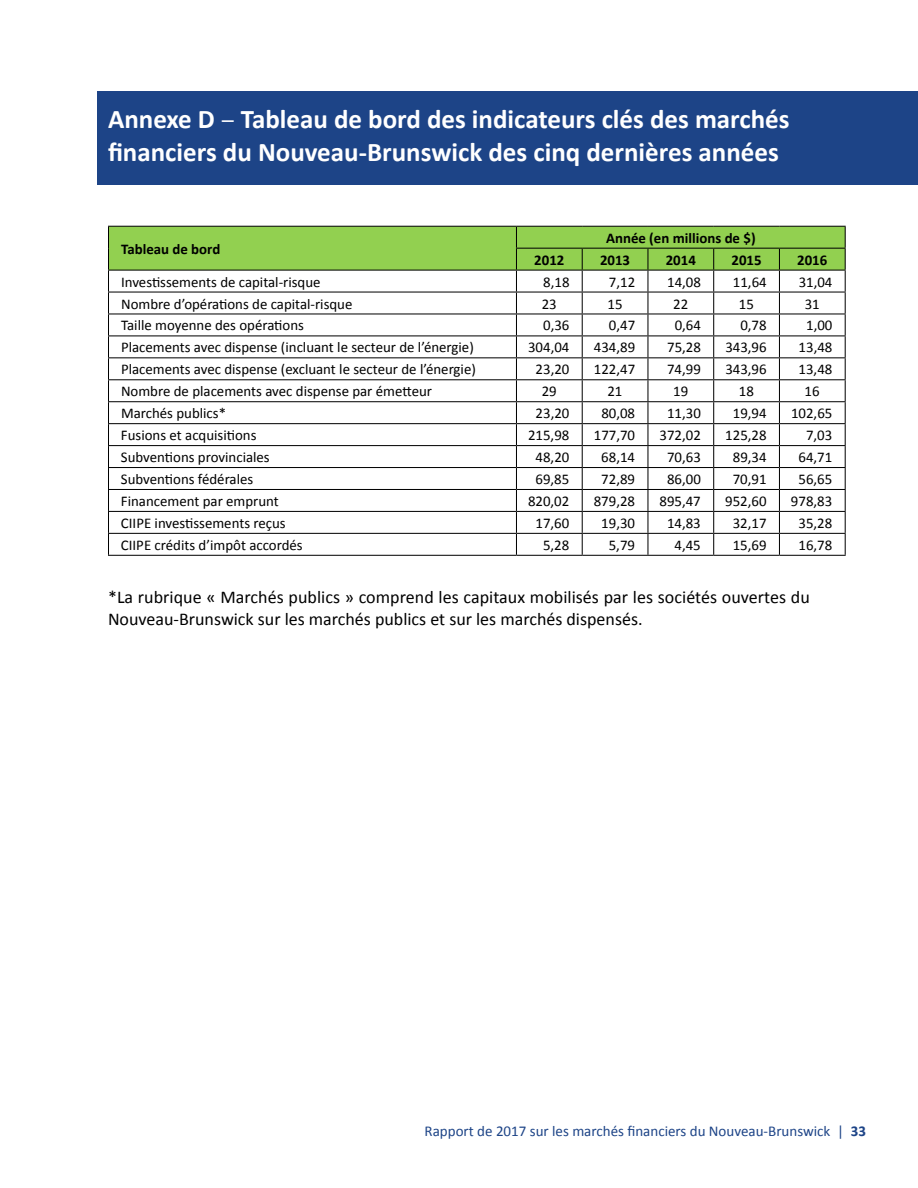
<style>
.page{position:relative;width:918px;height:1188px;background:#fff}
.page>*{position:absolute;margin:0;border:0;box-sizing:border-box;transform-origin:0 0}
.t1{font:700 27px/32.4px "Calibri";color:#fff}
.t2{font:18px/21.6px "Calibri";color:#000}
.t3{font:15px "Calibri";color:#1d4487}
.t4{font:14.85px "Calibri";color:#000}
.t5{font:700 14.85px "Calibri";color:#000}
.s1{font-family:"Myriad Pro";font-weight:400}
.s2{font-weight:700}
</style>
<div class="page">
<div style="left:98px;top:91px;width:820px;height:94px;background:#1d4487"></div>
<hr style="left:108px;top:555px;width:408px;height:1px;background:#000">
<hr style="left:516px;top:555px;width:66px;height:1px;background:#000">
<hr style="left:582px;top:555px;width:66px;height:1px;background:#000">
<hr style="left:648px;top:555px;width:66px;height:1px;background:#000">
<hr style="left:714px;top:555px;width:65px;height:1px;background:#000">
<hr style="left:779px;top:555px;width:67px;height:1px;background:#000">
<svg style="left:108px;top:226px;width:738px;height:329px"></svg>
<h1 class="t1" style="left:108px;top:103px;width:683px">Annexe D <span class="s1">–</span> Tableau de bord des indicateurs clés des marchés financiers du Nouveau-Brunswick des cinq dernières années</h1>
<p class="t5" style="left:121px;top:239px;width:101px">Tableau de bord</p>
<p class="t5" style="left:606px;top:228px;width:151px">Année (en millions de $)</p>
<p class="t5" style="left:534px;top:250px;width:32px">2012</p>
<p class="t5" style="left:600px;top:250px;width:32px">2013</p>
<p class="t5" style="left:666px;top:250px;width:32px">2014</p>
<p class="t5" style="left:732px;top:250px;width:32px">2015</p>
<p class="t5" style="left:797px;top:250px;width:32px">2016</p>
<p class="t4" style="left:121px;top:272px;width:201px">Investissements de capital-risque</p>
<p class="t4" style="left:543px;top:272px;width:28px">8,18</p>
<p class="t4" style="left:609px;top:272px;width:28px">7,12</p>
<p class="t4" style="left:667px;top:272px;width:35px">14,08</p>
<p class="t4" style="left:733px;top:272px;width:35px">11,64</p>
<p class="t4" style="left:799px;top:272px;width:35px">31,04</p>
<p class="t4" style="left:121px;top:294px;width:233px">Nombre d’opérations de capital-risque</p>
<p class="t4" style="left:542px;top:294px;width:17px">23</p>
<p class="t4" style="left:608px;top:294px;width:17px">15</p>
<p class="t4" style="left:673px;top:294px;width:17px">22</p>
<p class="t4" style="left:739px;top:294px;width:17px">15</p>
<p class="t4" style="left:805px;top:294px;width:17px">31</p>
<p class="t4" style="left:121px;top:316px;width:184px">Taille moyenne des opérations</p>
<p class="t4" style="left:543px;top:316px;width:28px">0,36</p>
<p class="t4" style="left:609px;top:316px;width:28px">0,47</p>
<p class="t4" style="left:675px;top:316px;width:28px">0,64</p>
<p class="t4" style="left:740px;top:316px;width:28px">0,78</p>
<p class="t4" style="left:806px;top:316px;width:28px">1,00</p>
<p class="t4" style="left:121px;top:338px;width:354px">Placements avec dispense (incluant le secteur de l’énergie)</p>
<p class="t4" style="left:528px;top:338px;width:43px">304,04</p>
<p class="t4" style="left:594px;top:338px;width:43px">434,89</p>
<p class="t4" style="left:667px;top:338px;width:35px">75,28</p>
<p class="t4" style="left:725px;top:338px;width:43px">343,96</p>
<p class="t4" style="left:799px;top:338px;width:35px">13,48</p>
<p class="t4" style="left:121px;top:360px;width:356px">Placements avec dispense (excluant le secteur de l’énergie)</p>
<p class="t4" style="left:536px;top:360px;width:35px">23,20</p>
<p class="t4" style="left:594px;top:360px;width:43px">122,47</p>
<p class="t4" style="left:667px;top:360px;width:35px">74,99</p>
<p class="t4" style="left:725px;top:360px;width:43px">343,96</p>
<p class="t4" style="left:799px;top:360px;width:35px">13,48</p>
<p class="t4" style="left:121px;top:382px;width:313px">Nombre de placements avec dispense par émetteur</p>
<p class="t4" style="left:542px;top:382px;width:17px">29</p>
<p class="t4" style="left:607px;top:382px;width:17px">21</p>
<p class="t4" style="left:673px;top:382px;width:17px">19</p>
<p class="t4" style="left:739px;top:382px;width:17px">18</p>
<p class="t4" style="left:805px;top:382px;width:17px">16</p>
<p class="t4" style="left:121px;top:404px;width:107px">Marchés publics*</p>
<p class="t4" style="left:536px;top:404px;width:35px">23,20</p>
<p class="t4" style="left:601px;top:404px;width:35px">80,08</p>
<p class="t4" style="left:667px;top:404px;width:35px">11,30</p>
<p class="t4" style="left:733px;top:404px;width:35px">19,94</p>
<p class="t4" style="left:791px;top:404px;width:43px">102,65</p>
<p class="t4" style="left:121px;top:426px;width:137px">Fusions et acquisitions</p>
<p class="t4" style="left:528px;top:426px;width:43px">215,98</p>
<p class="t4" style="left:594px;top:426px;width:43px">177,70</p>
<p class="t4" style="left:660px;top:426px;width:43px">372,02</p>
<p class="t4" style="left:725px;top:426px;width:43px">125,28</p>
<p class="t4" style="left:806px;top:426px;width:28px">7,03</p>
<p class="t4" style="left:121px;top:448px;width:150px">Subventions provinciales</p>
<p class="t4" style="left:536px;top:448px;width:35px">48,20</p>
<p class="t4" style="left:601px;top:448px;width:35px">68,14</p>
<p class="t4" style="left:667px;top:448px;width:35px">70,63</p>
<p class="t4" style="left:733px;top:448px;width:35px">89,34</p>
<p class="t4" style="left:799px;top:448px;width:35px">64,71</p>
<p class="t4" style="left:121px;top:470px;width:134px">Subventions fédérales</p>
<p class="t4" style="left:536px;top:470px;width:35px">69,85</p>
<p class="t4" style="left:601px;top:470px;width:35px">72,89</p>
<p class="t4" style="left:667px;top:470px;width:35px">86,00</p>
<p class="t4" style="left:733px;top:470px;width:35px">70,91</p>
<p class="t4" style="left:799px;top:470px;width:35px">56,65</p>
<p class="t4" style="left:121px;top:492px;width:159px">Financement par emprunt</p>
<p class="t4" style="left:528px;top:492px;width:43px">820,02</p>
<p class="t4" style="left:594px;top:492px;width:43px">879,28</p>
<p class="t4" style="left:660px;top:492px;width:43px">895,47</p>
<p class="t4" style="left:725px;top:492px;width:43px">952,60</p>
<p class="t4" style="left:791px;top:492px;width:43px">978,83</p>
<p class="t4" style="left:121px;top:514px;width:166px">CIIPE investissements reçus</p>
<p class="t4" style="left:536px;top:514px;width:35px">17,60</p>
<p class="t4" style="left:601px;top:514px;width:35px">19,30</p>
<p class="t4" style="left:667px;top:514px;width:35px">14,83</p>
<p class="t4" style="left:733px;top:514px;width:35px">32,17</p>
<p class="t4" style="left:799px;top:514px;width:35px">35,28</p>
<p class="t4" style="left:121px;top:536px;width:183px">CIIPE crédits d’impôt accordés</p>
<p class="t4" style="left:543px;top:536px;width:28px">5,28</p>
<p class="t4" style="left:609px;top:536px;width:28px">5,79</p>
<p class="t4" style="left:675px;top:536px;width:28px">4,45</p>
<p class="t4" style="left:733px;top:536px;width:35px">15,69</p>
<p class="t4" style="left:798px;top:536px;width:35px">16,78</p>
<p class="t2" style="left:108px;top:587px;width:703px">*La rubrique « Marchés publics » comprend les capitaux mobilisés par les sociétés ouvertes du<br>Nouveau-Brunswick sur les marchés publics et sur les marchés dispensés.</p>
<p class="t3" style="left:425px;top:1122px;width:443px">Rapport de 2017 sur les marchés financiers du Nouveau-Brunswick | <span class="s2">33</span></p>
</div>
